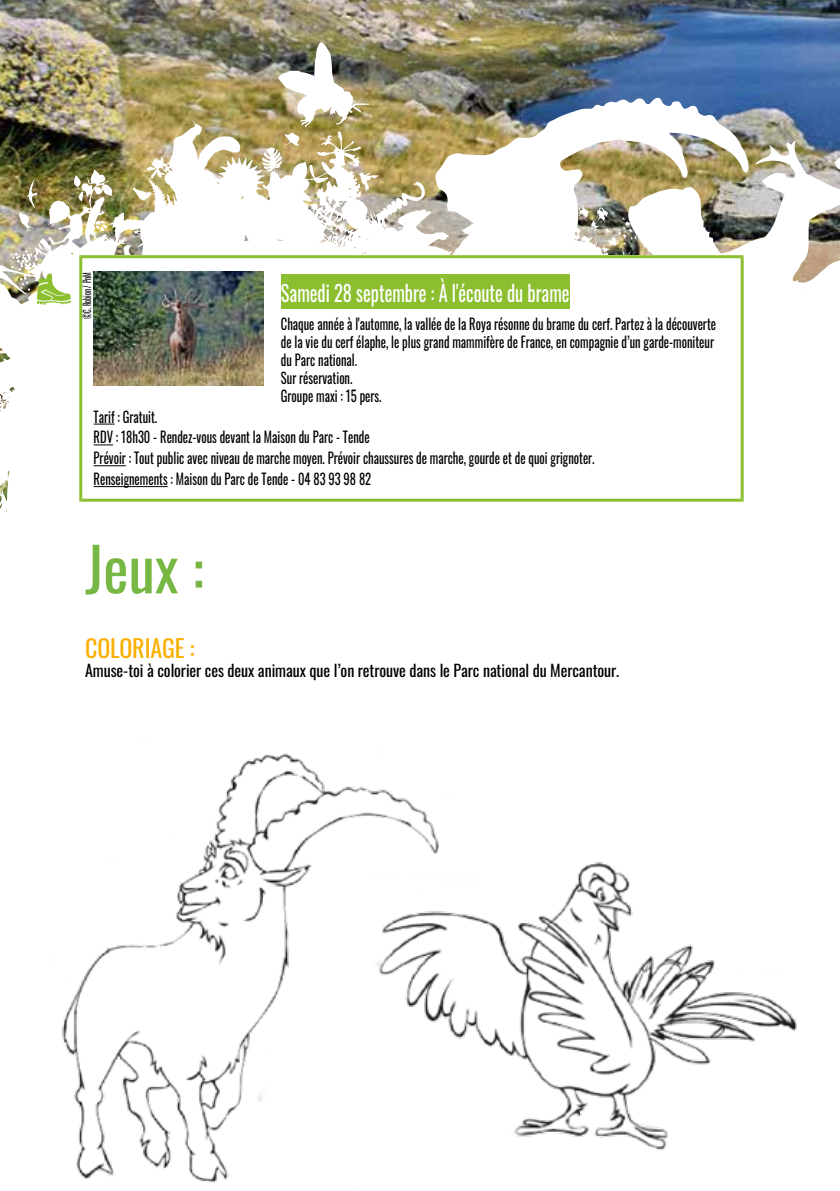
<style>
.page{position:relative;width:840px;height:1191px;background:#fff}
.page>*{position:absolute;margin:0;border:0;box-sizing:border-box;transform-origin:0 0}
.t1{font:60px "Oswald";color:#76b843}
.t2{font:24px "Oswald";letter-spacing:-.005em;color:#f9b000}
.t3{font:22px "Oswald";color:#fff;scale:.83 1}
.t4{font:16px "Oswald";letter-spacing:-.005em;color:#000}
.t5{font:15px/18px "Oswald";color:#000;scale:.83 1}
.t6{font:10px "Oswald";color:#000;scale:.69 1}
</style>
<div class="page">
<img style="left:0;top:0;width:839px;height:65px">
<svg style="left:278px;top:42px;width:91px;height:23px"></svg>
<img style="left:0;top:65px;width:839px;height:447px">
<div style="left:82px;top:255px;width:658px;height:263px;background:#fff"></div>
<img style="left:11px;top:250px;width:60px;height:55px">
<svg style="left:79px;top:171px;width:664px;height:330px"></svg>
<hr style="left:94px;top:465px;width:32px;height:1px;background:#000">
<hr style="left:94px;top:486px;width:74px;height:1px;background:#000">
<img style="left:62px;top:753px;width:377px;height:430px">
<img style="left:369px;top:857px;width:428px;height:304px">
<p class="t6" style="left:78px;top:319px;width:69px;rotate:-90deg">©C. Robion / PnM</p>
<h3 class="t3" style="left:281px;top:273px;width:349px">Samedi 28 septembre : À l'écoute du brame</h3>
<p class="t5" style="left:281px;top:313px;width:525px">Chaque année à l'automne, la vallée de la Roya résonne du brame du cerf. Partez à la découverte de la vie du cerf élaphe, le plus grand mammifère de France, en compagnie d’un garde-moniteur du Parc national.<br>Sur réservation.<br>Groupe maxi : 15 pers.</p>
<p class="t5" style="left:94px;top:404px;width:604px;line-height:20.8px">Tarif : Gratuit.<br>RDV : 18h30 - Rendez-vous devant la Maison du Parc - Tende<br>Prévoir : Tout public avec niveau de marche moyen. Prévoir chaussures de marche, gourde et de quoi grignoter.<br>Renseignements : Maison du Parc de Tende - 04 83 93 98 82</p>
<h1 class="t1" style="left:85px;top:515px;width:120px">Jeux :</h1>
<h2 class="t2" style="left:85px;top:626px;width:111px">COLORIAGE :</h2>
<p class="t4" style="left:85px;top:656px;width:535px">Amuse-toi à colorier ces deux animaux que l’on retrouve dans le Parc national du Mercantour.</p>
</div>
